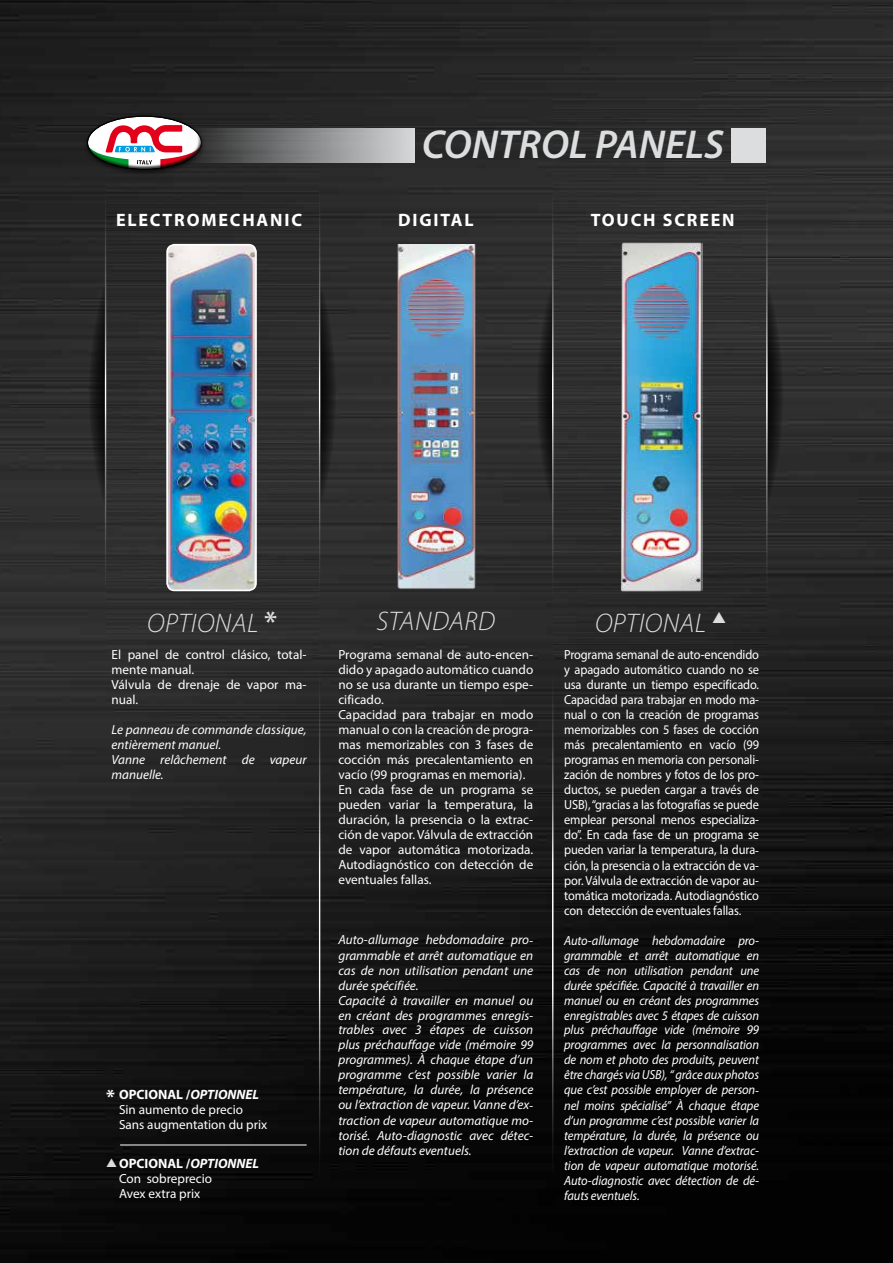
<style>
.page{position:relative;width:893px;height:1263px;background:#fff}
.page>*{position:absolute;margin:0;border:0;box-sizing:border-box;transform-origin:0 0}
.t1{font:italic 600 40.5px "Myriad Pro";color:#dbdddf}
.t2{font:italic 300 27px "Myriad Pro";letter-spacing:.02em;color:#dbdddf}
.t3{font:700 18px "Myriad Pro";letter-spacing:.1em;color:#fff}
.t4{font:700 13.5px "Myriad Pro";color:#fff}
.t5{font:13.2px/15px "Myriad Pro";color:#fff;text-align:justify;scale:.94 1}
.t6{font:italic 13.2px/15px "Myriad Pro";color:#fff;text-align:justify;scale:.95 1}
.t7{font:13.2px/15px "Myriad Pro";color:#fff}
.t8{font:italic 13.2px/15px "Myriad Pro";color:#fff}
.s1{font-weight:600;font-style:normal;font-size:30px}
.s2{font-size:19.5px}
.s3{font-style:italic}
.s4{color:#dbdddf}
</style>
<div class="page">
<img style="left:0;top:0;width:893px;height:1263px">
<svg style="left:536px;top:163px;width:247px;height:464px;background:#1b1b1b"></svg>
<img style="left:553px;top:98px;width:213px;height:558px">
<hr style="left:766px;top:166px;width:2px;height:455px;background:#fff">
<hr style="left:552px;top:166px;width:1px;height:455px;background:#fff">
<svg style="left:89px;top:163px;width:247px;height:464px;background:#1c1c1c"></svg>
<img style="left:106px;top:98px;width:213px;height:558px">
<hr style="left:319px;top:166px;width:1px;height:455px;background:#fff">
<hr style="left:105px;top:166px;width:1px;height:455px;background:#fff">
<img style="left:396px;top:244px;width:81px;height:350px">
<img style="left:167px;top:245px;width:89px;height:345px">
<div style="left:166px;top:244px;width:91px;height:347px;border:2px solid #fff;border-radius:7px"></div>
<hr style="left:120px;top:1144px;width:187px;height:1px;background:#fff">
<hr style="left:552px;top:650px;width:1px;height:551px;background:#fff">
<hr style="left:319px;top:650px;width:1px;height:551px;background:#fff">
<div style="left:83px;top:114px;width:123px;height:62px;background:#000;opacity:.75"></div>
<div style="left:87px;top:116px;width:115px;height:35px;background:#fff;opacity:.75"></div>
<div style="left:87px;top:132px;width:115px;height:38px;background:#000;opacity:.75"></div>
<svg style="left:88px;top:125px;width:113px;height:44px"></svg>
<svg style="left:183px;top:128px;width:232px;height:34px;background:#878788"></svg>
<div style="left:731px;top:128px;width:34px;height:34px;background:#dbdddf"></div>
<img style="left:621px;top:238px;width:81px;height:357px">
<h1 class="t1" style="left:422px;top:119px;width:304px">CONTROL PANELS</h1>
<h3 class="t3" style="left:116px;top:208px;width:187px">ELECTROMECHANIC</h3>
<h3 class="t3" style="left:398px;top:208px;width:77px">DIGITAL</h3>
<h3 class="t3" style="left:591px;top:208px;width:145px">TOUCH SCREEN</h3>
<h2 class="t2" style="left:147px;top:607px;width:132px">OPTIONAL <span class="s1">*</span></h2>
<h2 class="t2" style="left:377px;top:605px;width:120px">STANDARD</h2>
<h2 class="t2" style="left:595px;top:607px;width:132px">OPTIONAL ▲</h2>
<p class="t7" style="left:112px;top:647px;width:196px">El panel de control clásico, total&shy;mente manual.<br>Válvula de drenaje de vapor ma&shy;nual.</p>
<p class="t8" style="left:112px;top:722px;width:196px">Le panneau de commande classique, entièrement manuel.<br>Vanne relâchement de vapeur manuelle.</p>
<p class="t4" style="left:106px;top:1085px;width:154px"><span class="s2">*</span> OPCIONAL /<span class="s3">OPTIONNEL</span></p>
<p class="t7" style="left:119px;top:1101px;width:150px">Sin aumento de precio<br>Sans augmentation du prix</p>
<p class="t4" style="left:106px;top:1154px;width:154px"><span class="s4">▲</span> OPCIONAL /<span class="s3">OPTIONNEL</span></p>
<p class="t7" style="left:119px;top:1170px;width:95px">Con sobreprecio<br>Avex extra prix</p>
<p class="t7" style="left:338px;top:647px;width:196px">Programa semanal de auto-encen&shy;dido y apagado automático cuando no se usa durante un tiempo espe&shy;cificado.<br>Capacidad para trabajar en modo manual o con la creación de progra&shy;mas memorizables con 3 fases de cocción más precalentamiento en vacío (99 programas en memoria).<br>En cada fase de un programa se pueden variar la temperatura, la duración, la presencia o la extrac&shy;ción de vapor. Válvula de extracción de vapor automática motorizada.<br>Autodiagnóstico con detección de eventuales fallas.</p>
<p class="t8" style="left:338px;top:932px;width:196px">Auto-allumage hebdomadaire pro&shy;grammable et arrêt automatique en cas de non utilisation pendant une durée spécifiée.<br>Capacité à travailler en manuel ou en créant des programmes enregis&shy;trables avec 3 étapes de cuisson plus préchauffage vide (mémoire 99 programmes). À chaque étape d’un programme c’est possible varier la température, la durée, la présence ou l’extraction de vapeur. Vanne d’ex&shy;traction de vapeur automatique mo&shy;torisé. Auto-diagnostic avec détec&shy;tion de défauts eventuels.</p>
<p class="t5" style="left:564px;top:647px;width:209px">Programa semanal de auto-encendido y apagado automático cuando no se usa durante un tiempo especificado.<br>Capacidad para trabajar en modo ma&shy;nual o con la creación de programas memorizables con 5 fases de cocción más precalentamiento en vacío (99 programas en memoria con personali&shy;zación de nombres y fotos de los pro&shy;ductos, se pueden cargar a través de USB), “gracias a las fotografías se puede emplear personal menos especializa&shy;do”. En cada fase de un programa se pueden variar la temperatura, la dura&shy;ción, la presencia o la extracción de va&shy;por. Válvula de extracción de vapor au&shy;tomática motorizada. Autodiagnóstico con detección de eventuales fallas.</p>
<p class="t6" style="left:564px;top:932px;width:207px">Auto-allumage hebdomadaire pro&shy;grammable et arrêt automatique en cas de non utilisation pendant une durée spécifiée. Capacité à travailler en manuel ou en créant des programmes enregistrables avec 5 étapes de cuisson plus préchauffage vide (mémoire 99 programmes avec la personnalisation de nom et photo des produits, peuvent être chargés via USB), “ grâce aux photos que c’est possible employer de person&shy;nel moins spécialisé” À chaque étape d’un programme c’est possible varier la température, la durée, la présence ou l’extraction de vapeur. Vanne d’extrac&shy;tion de vapeur automatique motorisé.<br>Auto-diagnostic avec détection de dé&shy;fauts eventuels.</p>
</div>
